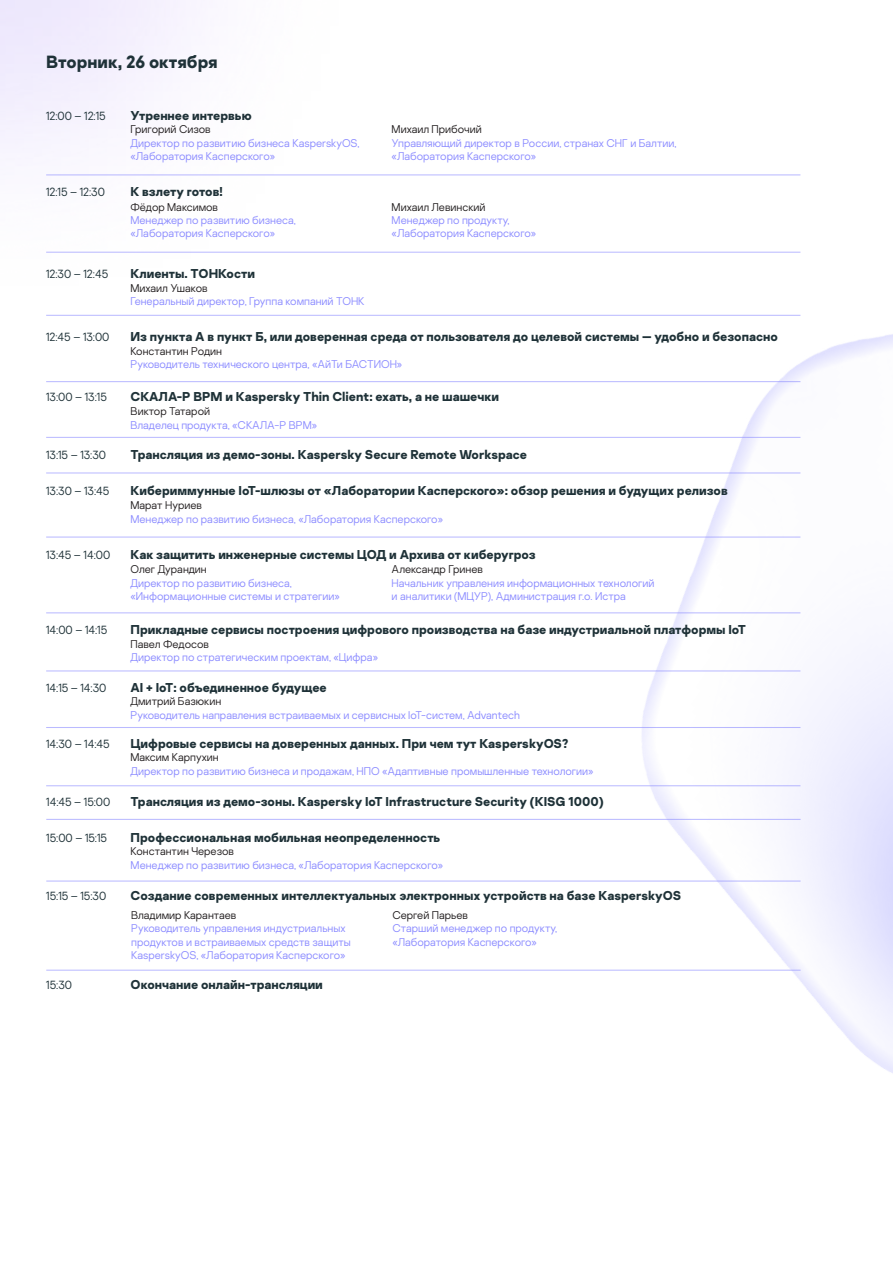
<style>
.page{position:relative;width:893px;height:1263px;background:#fff}
.page>*{position:absolute;margin:0;border:0;box-sizing:border-box;transform-origin:0 0}
.t1{font:700 17.7px "Kaspersky Sans";color:#1f3238}
.t2{font:700 12.9px "Kaspersky Sans";color:#1f3238}
.t3{font:300 11.85px "Kaspersky Sans";color:#1f3238}
.t4{font:300 11.25px/13.5px "Kaspersky Sans";color:#8c8cff}
.t5{font:300 11.25px "Kaspersky Sans";color:#231f20}
</style>
<div class="page">
<img style="left:467px;top:174px;width:426px;height:899px">
<img style="left:0;top:0;width:513px;height:401px">
<hr style="left:46px;top:437px;width:754px;height:1px;background:#8c8cff">
<hr style="left:46px;top:472px;width:754px;height:1px;background:#8c8cff">
<hr style="left:46px;top:315px;width:754px;height:1px;background:#8c8cff">
<hr style="left:46px;top:381px;width:754px;height:1px;background:#8c8cff">
<hr style="left:46px;top:612px;width:754px;height:1px;background:#8c8cff">
<hr style="left:46px;top:670px;width:754px;height:1px;background:#8c8cff">
<hr style="left:46px;top:536px;width:754px;height:2px;background:#8c8cff">
<hr style="left:46px;top:174px;width:754px;height:1px;background:#8c8cff">
<hr style="left:46px;top:252px;width:754px;height:1px;background:#8c8cff">
<hr style="left:46px;top:727px;width:754px;height:1px;background:#8c8cff">
<hr style="left:46px;top:785px;width:754px;height:1px;background:#8c8cff">
<hr style="left:46px;top:819px;width:755px;height:1px;background:#8c8cff">
<hr style="left:46px;top:880px;width:755px;height:1px;background:#8c8cff">
<hr style="left:46px;top:970px;width:755px;height:1px;background:#8c8cff">
<h1 class="t1" style="left:46px;top:50px;width:173px">Вторник, 26 октября</h1>
<p class="t3" style="left:46px;top:109px;width:61px">12:00 – 12:15</p>
<p class="t2" style="left:131px;top:107px;width:123px">Утреннее интервью</p>
<p class="t5" style="left:131px;top:123px;width:82px">Григорий Сизов</p>
<p class="t4" style="left:131px;top:136px;width:231px">Директор по развитию бизнеса KasperskyOS, «Лаборатория Касперского»</p>
<p class="t3" style="left:46px;top:185px;width:60px">12:15 – 12:30</p>
<p class="t2" style="left:131px;top:183px;width:94px">К взлету готов!</p>
<p class="t5" style="left:131px;top:200px;width:89px">Фёдор Максимов</p>
<p class="t4" style="left:131px;top:213px;width:167px">Менеджер по развитию бизнеса, «Лаборатория Касперского»</p>
<p class="t3" style="left:46px;top:267px;width:64px">12:30 – 12:45</p>
<p class="t2" style="left:131px;top:266px;width:126px">Клиенты. ТОНКости</p>
<p class="t5" style="left:131px;top:281px;width:79px">Михаил Ушаков</p>
<p class="t4" style="left:131px;top:295px;width:236px">Генеральный директор, Группа компаний ТОНК</p>
<p class="t5" style="left:392px;top:123px;width:92px">Михаил Прибочий</p>
<p class="t4" style="left:392px;top:136px;width:286px">Управляющий директор в России, странах СНГ и Балтии, «Лаборатория Касперского»</p>
<p class="t5" style="left:392px;top:200px;width:95px">Михаил Левинский</p>
<p class="t4" style="left:392px;top:213px;width:146px">Менеджер по продукту, «Лаборатория Касперского»</p>
<p class="t3" style="left:46px;top:330px;width:65px">12:45 – 13:00</p>
<p class="t2" style="left:131px;top:328px;width:649px">Из пункта А в пункт Б, или доверенная среда от пользователя до целевой системы — удобно и безопасно</p>
<p class="t5" style="left:131px;top:344px;width:93px">Константин Родин</p>
<p class="t4" style="left:131px;top:357px;width:273px">Руководитель технического центра, «АйТи БАСТИОН»</p>
<p class="t3" style="left:46px;top:390px;width:62px">13:00 – 13:15</p>
<p class="t2" style="left:131px;top:388px;width:370px">СКАЛА-Р ВРМ и Kaspersky Thin Client: ехать, а не шашечки</p>
<p class="t5" style="left:131px;top:405px;width:81px">Виктор Татарой</p>
<p class="t4" style="left:131px;top:418px;width:188px">Владелец продукта, «СКАЛА-Р ВРМ»</p>
<p class="t3" style="left:46px;top:448px;width:61px">13:15 – 13:30</p>
<p class="t2" style="left:131px;top:446px;width:398px">Трансляция из демо-зоны. Kaspersky Secure Remote Workspace</p>
<p class="t3" style="left:46px;top:484px;width:65px">13:30 – 13:45</p>
<p class="t2" style="left:131px;top:482px;width:599px">Кибериммунные IoT-шлюзы от «Лаборатории Касперского»: обзор решения и будущих релизов</p>
<p class="t5" style="left:131px;top:499px;width:73px">Марат Нуриев</p>
<p class="t4" style="left:131px;top:512px;width:314px">Менеджер по развитию бизнеса, «Лаборатория Касперского»</p>
<p class="t3" style="left:46px;top:548px;width:66px">13:45 – 14:00</p>
<p class="t2" style="left:131px;top:546px;width:407px">Как защитить инженерные системы ЦОД и Архива от киберугроз</p>
<p class="t5" style="left:131px;top:563px;width:78px">Олег Дурандин</p>
<p class="t4" style="left:131px;top:576px;width:211px">Директор по развитию бизнеса, «Информационные системы и стратегии»</p>
<p class="t5" style="left:392px;top:563px;width:93px">Александр Гринев</p>
<p class="t4" style="left:392px;top:576px;width:264px">Начальник управления информационных технологий и аналитики (МЦУР), Администрация г.о. Истра</p>
<p class="t3" style="left:46px;top:623px;width:63px">14:00 – 14:15</p>
<p class="t2" style="left:131px;top:622px;width:617px">Прикладные сервисы построения цифрового производства на базе индустриальной платформы IoT</p>
<p class="t5" style="left:131px;top:637px;width:80px">Павел Федосов</p>
<p class="t4" style="left:131px;top:651px;width:249px">Директор по стратегическим проектам, «Цифра»</p>
<p class="t3" style="left:46px;top:681px;width:62px">14:15 – 14:30</p>
<p class="t2" style="left:131px;top:679px;width:198px">AI + IoT: объединенное будущее</p>
<p class="t5" style="left:131px;top:695px;width:92px">Дмитрий Базюкин</p>
<p class="t4" style="left:131px;top:708px;width:391px">Руководитель направления встраиваемых и сервисных IoT-систем, Advantech</p>
<p class="t3" style="left:46px;top:736px;width:65px">14:30 – 14:45</p>
<p class="t2" style="left:131px;top:735px;width:439px">Цифровые сервисы на доверенных данных. При чем тут KasperskyOS?</p>
<p class="t5" style="left:131px;top:750px;width:90px">Максим Карпухин</p>
<p class="t4" style="left:131px;top:764px;width:465px">Директор по развитию бизнеса и продажам, НПО «Адаптивные промышленные технологии»</p>
<p class="t3" style="left:46px;top:794px;width:66px">14:45 – 15:00</p>
<p class="t2" style="left:131px;top:793px;width:474px">Трансляция из демо-зоны. Kaspersky IoT Infrastructure Security (KISG 1000)</p>
<p class="t5" style="left:131px;top:845px;width:105px">Константин Черезов</p>
<p class="t4" style="left:131px;top:858px;width:314px">Менеджер по развитию бизнеса, «Лаборатория Касперского»</p>
<p class="t3" style="left:46px;top:831px;width:62px">15:00 – 15:15</p>
<p class="t2" style="left:131px;top:829px;width:311px">Профессиональная мобильная неопределенность</p>
<p class="t3" style="left:46px;top:888px;width:62px">15:15 – 15:30</p>
<p class="t2" style="left:131px;top:887px;width:552px">Создание современных интеллектуальных электронных устройств на базе KasperskyOS</p>
<p class="t5" style="left:131px;top:908px;width:107px">Владимир Карантаев</p>
<p class="t4" style="left:131px;top:921px;width:221px">Руководитель управления индустриальных продуктов и встраиваемых средств защиты<br>KasperskyOS, «Лаборатория Касперского»</p>
<p class="t3" style="left:46px;top:978px;width:27px">15:30</p>
<p class="t2" style="left:131px;top:976px;width:194px">Окончание онлайн-трансляции</p>
<p class="t5" style="left:392px;top:908px;width:77px">Сергей Парьев</p>
<p class="t4" style="left:392px;top:921px;width:166px">Старший менеджер по продукту, «Лаборатория Касперского»</p>
</div>
